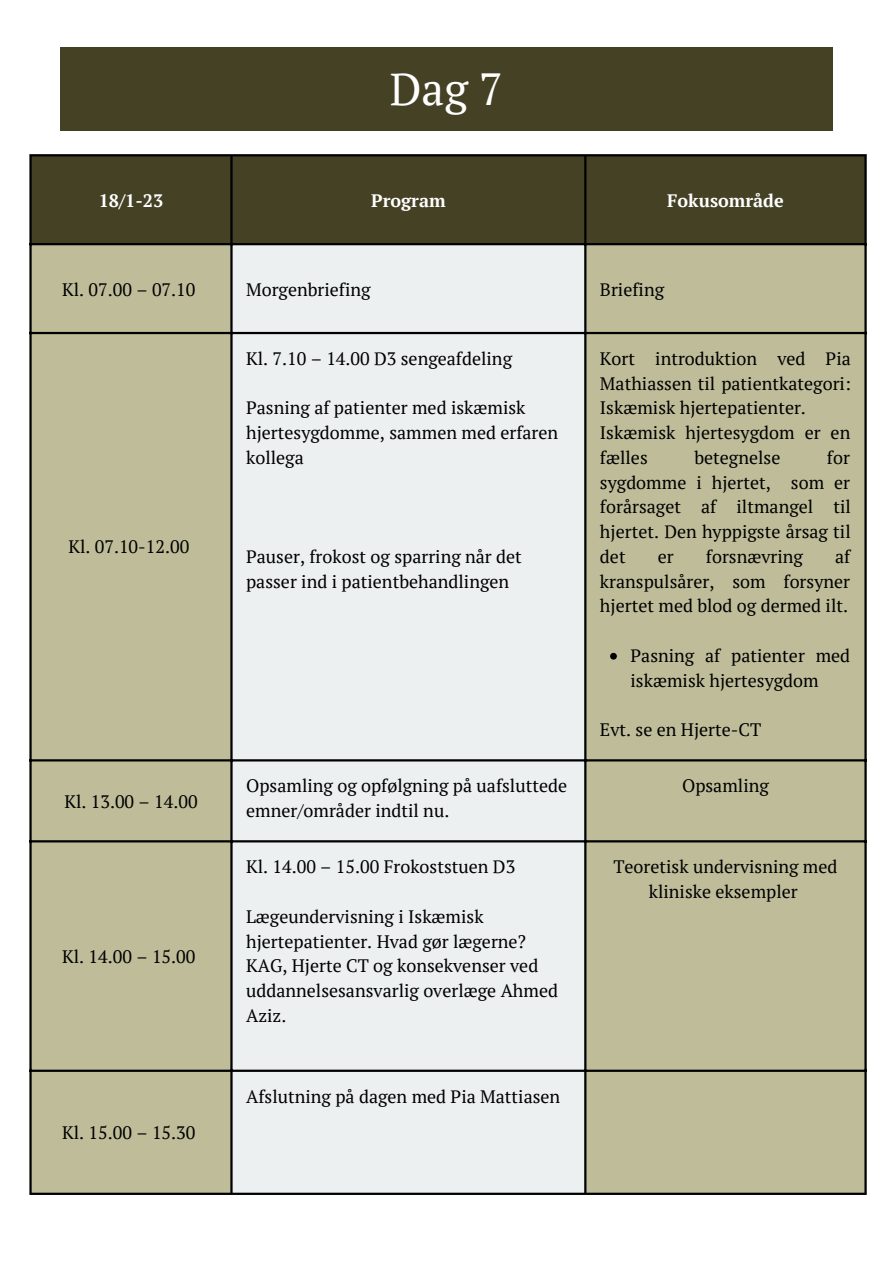
<style>
.page{position:relative;width:893px;height:1264px;background:#fff}
.page>*{position:absolute;margin:0;border:0;box-sizing:border-box;transform-origin:0 0}
.t1{font:45px "PT Serif";color:#fff}
.t2{font:18px/24.8px "PT Serif";color:#000}
.t3{font:700 18px "PT Serif";color:#fff}
</style>
<div class="page">
<div style="left:32px;top:156px;width:832px;height:87px;background:#444125"></div>
<div style="left:32px;top:245px;width:832px;height:947px;background:#bfbd99"></div>
<div style="left:232px;top:245px;width:352px;height:947px;background:#ecf0f0"></div>
<svg style="left:610px;top:653px;width:6px;height:6px"></svg>
<hr style="left:29px;top:156px;width:3px;height:1036px;background:#000">
<hr style="left:230px;top:156px;width:2px;height:1036px;background:#000">
<hr style="left:584px;top:156px;width:2px;height:1036px;background:#000">
<hr style="left:864px;top:156px;width:2px;height:1036px;background:#000">
<hr style="left:29px;top:154px;width:837px;height:2px;background:#000">
<hr style="left:29px;top:243px;width:837px;height:2px;background:#000">
<hr style="left:29px;top:332px;width:837px;height:2px;background:#000">
<hr style="left:29px;top:759px;width:837px;height:2px;background:#000">
<hr style="left:29px;top:840px;width:837px;height:2px;background:#000">
<hr style="left:29px;top:1069px;width:837px;height:2px;background:#000">
<hr style="left:29px;top:1192px;width:837px;height:2px;background:#000">
<div style="left:60px;top:47px;width:772px;height:83px;background:#444125"></div>
<h1 class="t1" style="left:390px;top:58px;width:115px">Dag 7</h1>
<p class="t3" style="left:99px;top:188px;width:66px">18/1-23</p>
<p class="t3" style="left:371px;top:188px;width:76px">Program</p>
<p class="t3" style="left:667px;top:188px;width:118px">Fokusområde</p>
<p class="t2" style="left:62px;top:277px;width:135px">Kl. 07.00 – 07.10</p>
<p class="t2" style="left:246px;top:277px;width:126px">Morgenbriefing</p>
<p class="t2" style="left:600px;top:277px;width:66px">Briefing</p>
<p class="t2" style="left:68px;top:534px;width:122px">Kl. 07.10-12.00</p>
<p class="t2" style="left:64px;top:788px;width:135px">Kl. 13.00 – 14.00</p>
<p class="t2" style="left:62px;top:943px;width:135px">Kl. 14.00 – 15.00</p>
<p class="t2" style="left:62px;top:1120px;width:135px">Kl. 15.00 – 15.30</p>
<p class="t2" style="left:246px;top:346px;width:267px">Kl. 7.10 – 14.00 D3 sengeafdeling</p>
<p class="t2" style="left:246px;top:395px;width:313px">Pasning af patienter med iskæmisk hjertesygdomme, sammen med erfaren kollega</p>
<p class="t2" style="left:246px;top:543px;width:277px">Pauser, frokost og sparring når det passer ind i patientbehandlingen</p>
<p class="t2" style="left:600px;top:346px;width:252px">Kort introduktion ved Pia<br>Mathiassen til patientkategori:<br>Iskæmisk hjertepatienter.<br>Iskæmisk hjertesygdom er en fælles</p>
<p class="t2" style="left:600px;top:445px;width:252px;text-align:justify;text-indent:227px">for sygdomme i hjertet, som er forårsaget af iltmangel til hjertet. Den hyppigste årsag til det</p>
<p class="t2" style="left:694px;top:445px;width:88px">betegnelse</p>
<p class="t2" style="left:600px;top:543px;width:252px;text-align:justify;text-indent:235px">af kranspulsårer, som forsyner hjertet med blod og dermed ilt.</p>
<p class="t2" style="left:657px;top:543px;width:17px">er</p>
<p class="t2" style="left:705px;top:543px;width:99px">forsnævring</p>
<p class="t2" style="left:630px;top:642px;width:221px">Pasning af patienter med iskæmisk hjertesygdom</p>
<p class="t2" style="left:600px;top:717px;width:163px">Evt. se en Hjerte-CT</p>
<p class="t2" style="left:246px;top:773px;width:322px">Opsamling og opfølgning på uafsluttede emner/områder indtil nu.</p>
<p class="t2" style="left:682px;top:773px;width:88px">Opsamling</p>
<p class="t2" style="left:246px;top:854px;width:271px">Kl. 14.00 – 15.00 Frokoststuen D3</p>
<p class="t2" style="left:246px;top:903px;width:313px">Lægeundervisning i Iskæmisk hjertepatienter. Hvad gør lægerne?<br>KAG, Hjerte CT og konsekvenser ved uddannelsesansvarlig overlæge Ahmed<br>Aziz.</p>
<p class="t2" style="left:246px;top:1083px;width:316px">Afslutning på dagen med Pia Mattiasen</p>
<p class="t2" style="left:613px;top:854px;width:226px;text-align:center">Teoretisk undervisning med kliniske eksempler</p>
</div>
